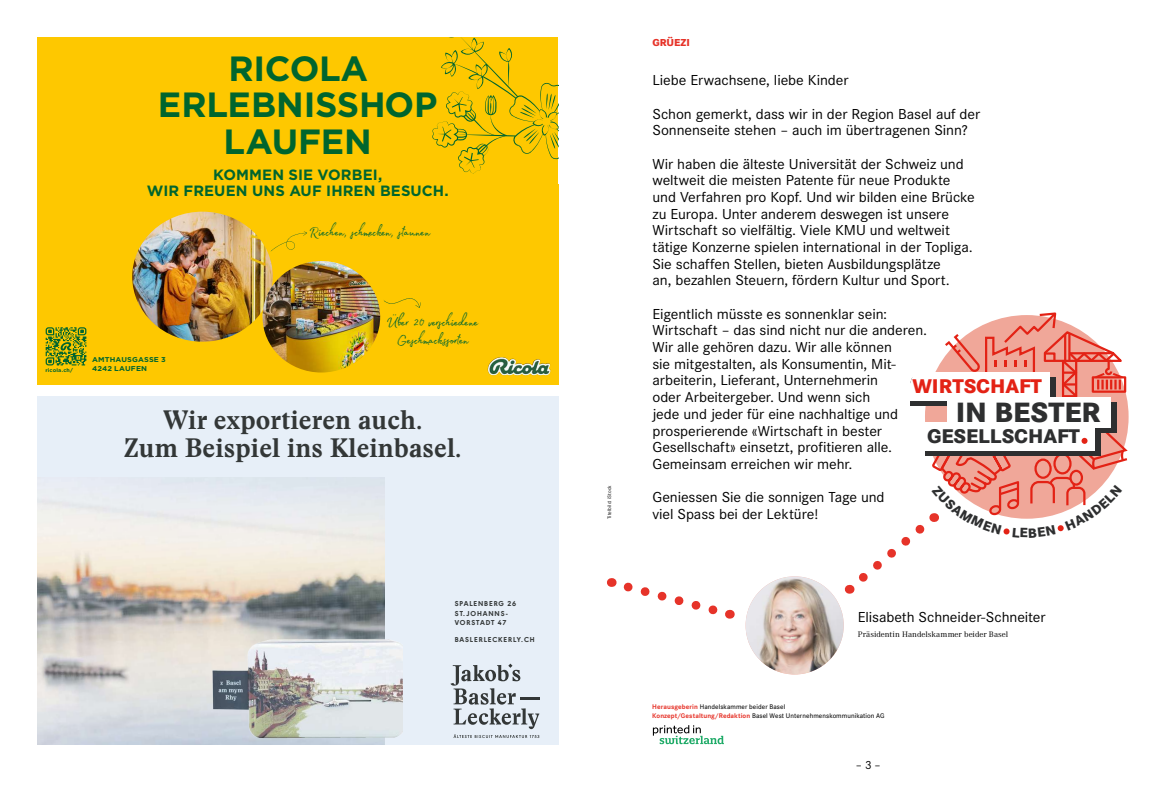
<style>
.page{position:relative;width:1166px;height:794px;background:#fff}
.page>*{position:absolute;margin:0;border:0;box-sizing:border-box;transform-origin:0 0}
.t1{font:700 35px/72.3px "Gotham";letter-spacing:-.01em;color:#00652e}
.t2{font:800 28.96px "Corporate S";color:#2e2f30}
.t3{font:700 26.25px/27.7px "Stanley";letter-spacing:.005em;color:#333737;text-align:center}
.t4{font:800 20.56px "Corporate S";color:#2e2f30}
.t5{font:800 20.56px "Corporate S";color:#e32215}
.t6{font:17.5px/17.5px "Madelyn";letter-spacing:-.01em;color:#00652e;text-align:center}
.t7{font:14.96px/16.7px "Corporate S Pro";letter-spacing:-.005em;color:#000;scale:1.05 1}
.t8{font:700 14.88px/15.8px "Gotham";letter-spacing:.005em;color:#00652e;text-align:center}
.t9{font:12.25px "Corporate S Pro";color:#000}
.t10{font:800 10.5px "Corporate S Pro";color:#e63329}
.t11{font:8.31px "Corporate A Pro";letter-spacing:-.005em;color:#000;scale:1.05 1}
.t12{font:800 7.44px/9.6px "URW Geometric";letter-spacing:.12em;color:#333737}
.t13{font:500 7px/8.8px "Corporate S Pro";letter-spacing:.01em;color:#000}
.t14{font:700 7px/9.2px "Gotham";letter-spacing:.015em;color:#00652e;scale:1.07 1}
.t15{font:5.25px "Corporate S Pro";letter-spacing:.02em;color:#000}
.t16{font:700 5.08px "Gotham";letter-spacing:.02em;color:#00652e;scale:1.07 1}
.s1{font-weight:700;color:#e63329}
</style>
<div class="page">
<svg style="left:611px;top:578px;width:120px;height:41px"></svg>
<svg style="left:653px;top:725px;width:71px;height:19px"></svg>
<div style="left:37px;top:37px;width:521px;height:347px;background:#fec800"></div>
<img style="left:132px;top:212px;width:139px;height:130px">
<img style="left:262px;top:261px;width:118px;height:111px">
<svg style="left:270px;top:231px;width:37px;height:21px"></svg>
<svg style="left:383px;top:298px;width:38px;height:10px"></svg>
<img style="left:487px;top:357px;width:64px;height:19px">
<svg style="left:46px;top:327px;width:40px;height:38px"></svg>
<svg style="left:432px;top:37px;width:127px;height:288px"></svg>
<div style="left:37px;top:397px;width:521px;height:347px;background:#e7eff8"></div>
<img style="left:37px;top:477px;width:347px;height:267px">
<img style="left:187px;top:583px;width:216px;height:161px">
<svg style="left:450px;top:663px;width:89px;height:75px"></svg>
<img style="left:745px;top:576px;width:99px;height:98px;border-radius:49px">
<svg style="left:849px;top:312px;width:280px;height:281px"></svg>
<h1 class="t1" style="left:224px;top:33px;width:150px">RICOLA<br>LAUFEN</h1>
<h1 class="t1" style="left:158px;top:68px;width:281px">ERLEBNISSHOP</h1>
<p class="t8" style="left:147px;top:167px;width:303px">KOMMEN SIE VORBEI,<br>WIR FREUEN UNS AUF IHREN BESUCH.</p>
<p class="t6" style="left:309px;top:220px;width:122px">Riechen, schmecken, staunen</p>
<p class="t16" style="left:46px;top:367px;width:27px">ricola.ch/</p>
<p class="t14" style="left:92px;top:355px;width:70px">AMTHAUSGASSE 3<br>4242 LAUFEN</p>
<p class="t6" style="left:386px;top:310px;width:94px">Über 20 verschiedene<br>Geschmackssorten</p>
<h3 class="t3" style="left:124px;top:406px;width:339px">Wir exportieren auch.<br>Zum Beispiel ins Kleinbasel.</h3>
<p class="t12" style="left:455px;top:598px;width:63px">SPALENBERG 26<br>ST.JOHANNS-<br>VORSTADT 47</p>
<p class="t12" style="left:455px;top:634px;width:81px">BASLERLECKERLY.CH</p>
<p class="t15" style="left:606px;top:519px;width:36px;rotate:-90deg">Titelbild: iStock</p>
<p class="t10" style="left:652px;top:34px;width:39px">GRÜEZI</p>
<p class="t7" style="left:652px;top:71px;width:188px">Liebe Erwachsene, liebe Kinder</p>
<p class="t7" style="left:652px;top:104px;width:314px">Schon gemerkt, dass wir in der Region Basel auf der<br>Sonnenseite stehen – auch im übertragenen Sinn?</p>
<p class="t7" style="left:652px;top:154px;width:308px">Wir haben die älteste Universität der Schweiz und weltweit die meisten Patente für neue Produkte und Verfahren pro Kopf. Und wir bilden eine Brücke zu Europa. Unter anderem deswegen ist unsere Wirtschaft so vielfältig. Viele KMU und weltweit tätige Konzerne spielen international in der Topliga.<br>Sie schaffen Stellen, bieten Ausbildungsplätze<br>an, bezahlen Steuern, fördern Kultur und Sport.</p>
<p class="t7" style="left:652px;top:304px;width:263px">Eigentlich müsste es sonnenklar sein:<br>Wirtschaft – das sind nicht nur die anderen.<br>Wir alle gehören dazu. Wir alle können<br>sie mitgestalten, als Konsumentin, Mit&shy;arbeiterin, Lieferant, Unternehmerin<br>oder Arbeitergeber. Und wenn sich<br>jede und jeder für eine nachhaltige und prosperierende «Wirtschaft in bester Gesellschaft» einsetzt, profitieren alle.<br>Gemeinsam erreichen wir mehr.</p>
<p class="t7" style="left:652px;top:488px;width:223px">Geniessen Sie die sonnigen Tage und viel Spass bei der Lektüre!</p>
<h3 class="t5" style="left:912px;top:374px;width:131px">WIRTSCHAFT</h3>
<h2 class="t2" style="left:956px;top:395px;width:146px">IN BESTER</h2>
<h3 class="t4" style="left:927px;top:424px;width:154px">GESELLSCHAFT</h3>
<p class="t7" style="left:858px;top:608px;width:180px">Elisabeth Schneider-Schneiter</p>
<p class="t11" style="left:858px;top:629px;width:145px">Präsidentin Handelskammer beider Basel</p>
<p class="t13" style="left:652px;top:702px;width:234px"><span class="s1">Herausgeberin</span> Handelskammer beider Basel<br><span class="s1">Konzept/Gestaltung/Redaktion</span> Basel West Unternehmenskommunikation AG</p>
<p class="t9" style="left:856px;top:756px;width:26px">– 3 –</p>
</div>
